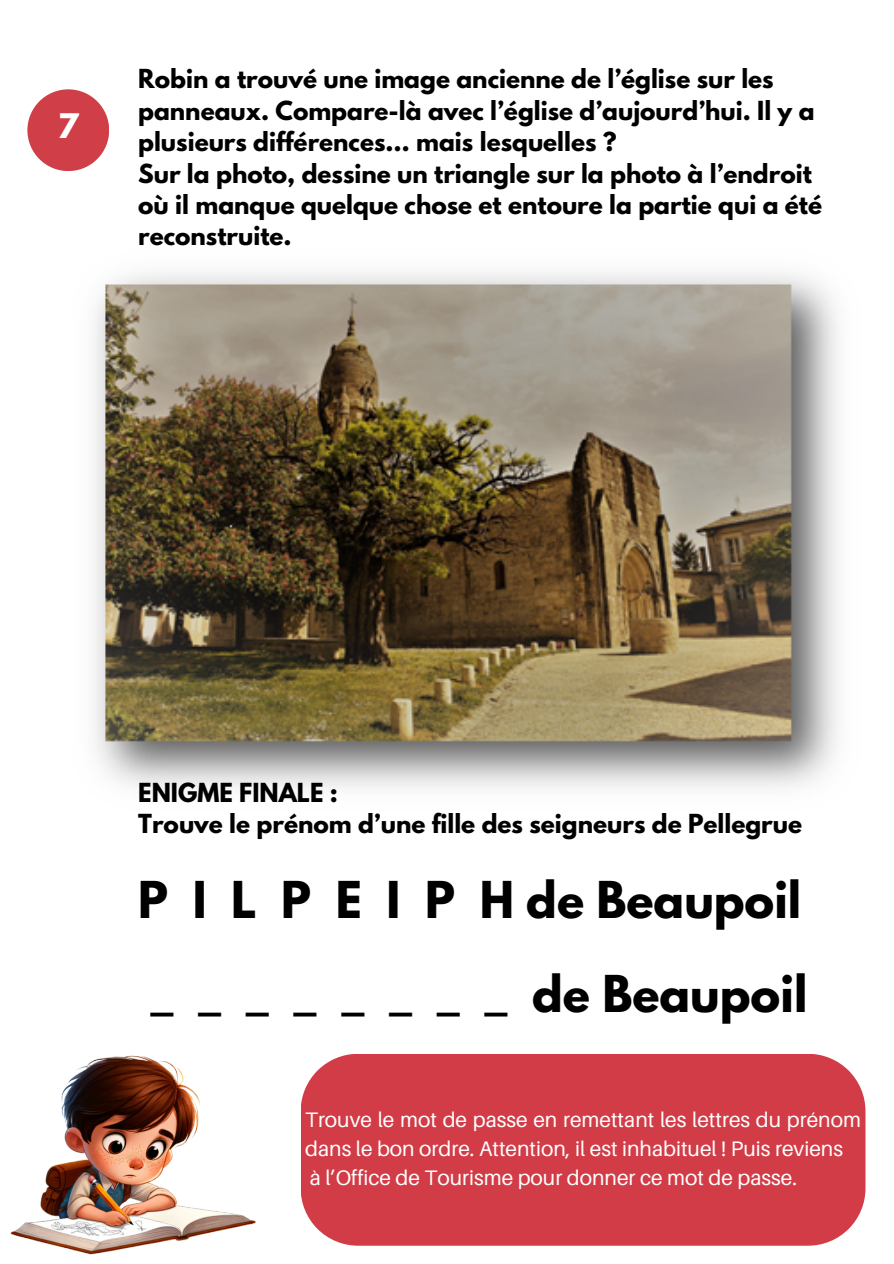
<style>
.page{position:relative;width:894px;height:1264px;background:#fff}
.page>*{position:absolute;margin:0;border:0;box-sizing:border-box;transform-origin:0 0}
.t1{font:700 45px "League Spartan";color:#000}
.t2{font:700 30px "League Spartan";color:#fff}
.t3{font:700 23.25px/31.3px "League Spartan";color:#000}
.t4{font:21px/29.2px "Aileron";color:#fff}
</style>
<div class="page">
<div style="left:27px;top:89px;width:82px;height:82px;background:#d03e47;border-radius:50%"></div>
<img style="left:94px;top:273px;width:744px;height:515px">
<img style="left:10px;top:1055px;width:246px;height:200px">
<div style="left:301px;top:1054px;width:564px;height:191px;background:#d23c47"></div>
<h2 class="t2" style="left:58px;top:111px;width:22px">7</h2>
<p class="t3" style="left:138px;top:66px;width:685px">Robin a trouvé une image ancienne de l’église sur les panneaux. Compare-là avec l’église d’aujourd’hui. Il y a plusieurs différences… mais lesquelles ?<br>Sur la photo, dessine un triangle sur la photo à l’endroit où il manque quelque chose et entoure la partie qui a été reconstruite.</p>
<p class="t3" style="left:138px;top:779px;width:665px">ENIGME FINALE :<br>Trouve le prénom d’une fille des seigneurs de Pellegrue</p>
<p class="t1" style="left:138px;top:877px;width:664px">P I L P E I P HdeBeaupoil</p>
<p class="t1" style="left:150px;top:971px;width:658px">_ _ _ _ _ _ _ _ deBeaupoil</p>
<h1 class="t4" style="left:305px;top:1104px;width:557px">Trouve le mot de passe en remettant les lettres du prénom dans le bon ordre. Attention, il est inhabituel ! Puis reviens</h1>
<h1 class="t4" style="left:309px;top:1162px;width:488px">à l’Office de Tourisme pour donner ce mot de passe.</h1>
</div>
